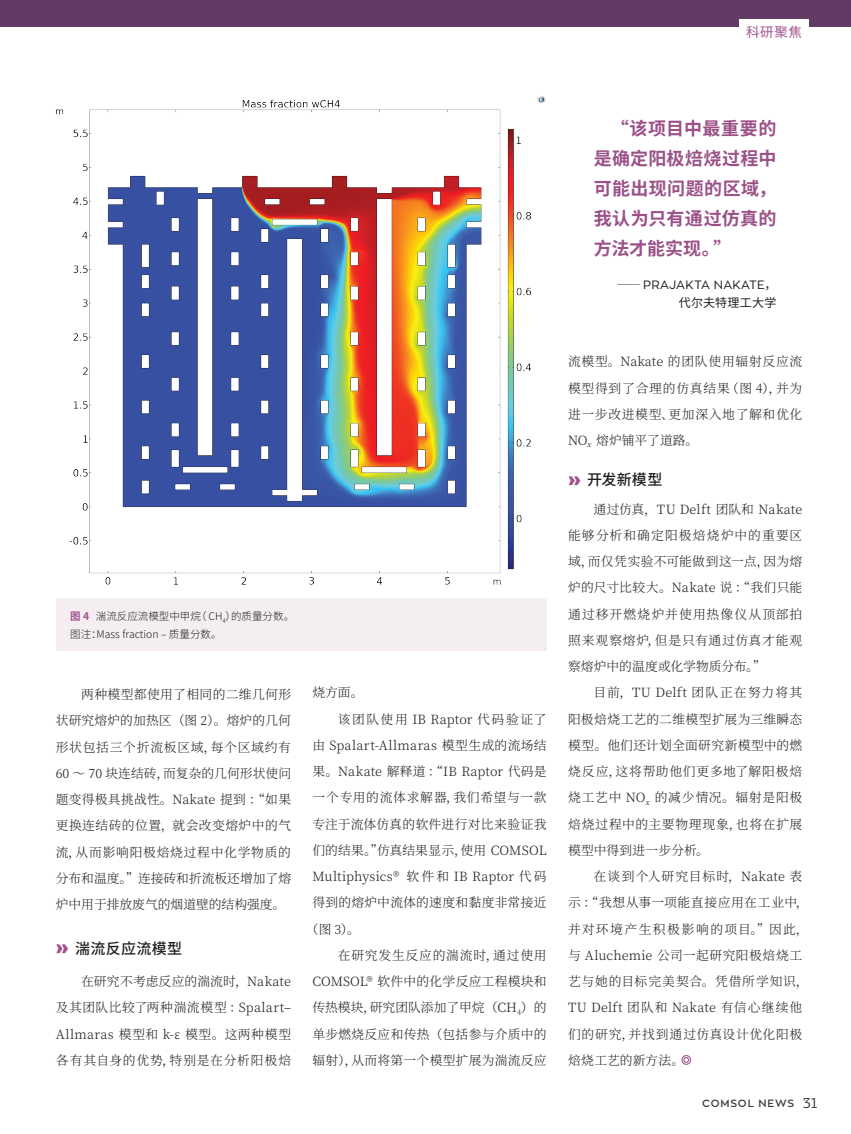
<style>
.page{position:relative;width:851px;height:1134px;background:#fff}
.page>*{position:absolute;margin:0;border:0;box-sizing:border-box;transform-origin:0 0}
.t1{font:700 18px/30px "Source Han Sans CN";letter-spacing:.015em;color:#9b5188;text-align:justify}
.t2{font:500 15px "Source Han Sans CN";letter-spacing:.02em;color:#231f20}
.t3{font:13.5px "Source Han Sans CN";color:#a3538f}
.t4{font:300 12.75px/26.2px "Source Han Serif SC";letter-spacing:.035em;color:#231f20;text-align:justify}
.t5{font:300 12.75px "Source Han Serif SC";letter-spacing:.01em;color:#231f20}
.t6{font:300 12.75px "Source Han Serif SC";letter-spacing:.005em;color:#231f20}
.t7{font:300 12.75px "Source Han Serif SC";letter-spacing:.07em;color:#231f20}
.t8{font:300 12.75px "Source Han Serif SC";letter-spacing:.06em;color:#231f20}
.t9{font:300 12.75px "Source Han Serif SC";letter-spacing:.015em;color:#231f20}
.t10{font:12px/18px "Zona Pro";letter-spacing:.02em;color:#231f20;text-align:right}
.Base{font:300 10.5px "Source Han Sans CN";color:#231f20}
.t11{font:600 10.5px "Zona Pro";letter-spacing:.08em;color:#3e3e3f}
.s1{font-weight:700;color:#a3538f}
.s2{font-family:"Brandon Grotesque";font-weight:900;font-size:25.5px;color:#a3538f}
.s3{font-family:"Source Han Sans CN";font-weight:200}
.s4{font-family:"Source Han Sans CN"}
.s5{font-family:"PF Centro Slab Pro";font-weight:400;font-size:15px}
</style>
<div class="page">
<img style="left:56px;top:96px;width:490px;height:489px">
<div style="left:57px;top:599px;width:489px;height:52px;background:#f4eef2"></div>
<div style="left:0;top:0;width:850px;height:27px;background:#623b65"></div>
<div style="left:739px;top:19px;width:69px;height:24px;background:#fff"></div>
<div style="left:681px;top:1055px;width:10px;height:10px;border:1px solid #9b5188;border-radius:50%"></div>
<svg style="left:683px;top:1057px;width:6px;height:6px"></svg>
<p class="t3" style="left:746px;top:24px;width:57px">科研聚焦</p>
<p class="Base" style="left:70px;top:610px;width:225px"><span class="s1">图 4</span> 湍流反应流模型中甲烷（ CH<sub>4</sub>）的质量分数。</p>
<p class="Base" style="left:70px;top:628px;width:153px">图注：Mass fraction – 质量分数。</p>
<p class="t4" style="left:56px;top:682px;width:237px;text-indent:26px">两种模型都使用了相同的二维几何形状研究熔炉的加热区（图 2）。熔炉的几何形状包括三个折流板区域，每个区域约有60 ～ 70 块连结砖，而复杂的几何形状使问题变得极具挑战性。Nakate 提到：“如果更换连结砖的位置，就会改变熔炉中的气流，从而影响阳极焙烧过程中化学物质的分布和温度。”连接砖和折流板还增加了熔炉中用于排放废气的烟道壁的结构强度。</p>
<p class="t2" style="left:56px;top:940px;width:128px"><span class="s2">»</span> 湍流反应流模型</p>
<p class="t4" style="left:56px;top:969px;width:237px;text-indent:26px">在研究不考虑反应的湍流时，Nakate及其团队比较了两种湍流模型：Spalart– Allmaras 模型和 k-ε 模型。这两种模型各有其自身的优势，特别是在分析阳极焙</p>
<p class="t4" style="left:312px;top:680px;width:53px">烧方面。</p>
<p class="t7" style="left:338px;top:712px;width:210px">该团队使用 IB Raptor 代码验证了</p>
<p class="t4" style="left:312px;top:732px;width:236px">由 Spalart-Allmaras 模型生成的流场结</p>
<p class="t6" style="left:312px;top:764px;width:236px">果。Nakate 解释道：“IB Raptor 代码是</p>
<p class="t8" style="left:312px;top:791px;width:236px">一个专用的流体求解器，我们希望与一款</p>
<p class="t9" style="left:312px;top:817px;width:236px">专注于流体仿真的软件进行对比来验证我</p>
<p class="t5" style="left:312px;top:843px;width:236px">们的结果。”仿真结果显示，使用 COMSOL</p>
<p class="t5" style="left:312px;top:869px;width:236px">Multiphysics® 软件和 IB Raptor 代码</p>
<p class="t4" style="left:312px;top:890px;width:236px">得到的熔炉中流体的速度和黏度非常接近</p>
<p class="t4" style="left:306px;top:916px;width:55px">（图 3）。</p>
<p class="t4" style="left:312px;top:942px;width:236px;text-indent:26px">在研究发生反应的湍流时，通过使用COMSOL® 软件中的化学反应工程模块和传热模块，研究团队添加了甲烷（CH<sub>4</sub>）的单步燃烧反应和传热（包括参与介质中的辐射），从而将第一个模型扩展为湍流反应</p>
<p class="t1" style="left:593px;top:113px;width:184px;text-indent:17px">“该项目中最重要的是确定阳极焙烧过程中可能出现问题的区域，我认为只有通过仿真的方法才能实现。”</p>
<p class="t10" style="left:616px;top:276px;width:161px"><span class="s3">——</span> PRAJAKTA NAKATE<span class="s4">，代尔夫特理工大学</span></p>
<p class="t4" style="left:568px;top:349px;width:236px">流模型。Nakate 的团队使用辐射反应流模型得到了合理的仿真结果（图 4），并为进一步改进模型、更加深入地了解和优化NO<sub>x</sub>熔炉铺平了道路。</p>
<p class="t2" style="left:568px;top:472px;width:96px"><span class="s2">»</span> 开发新模型</p>
<p class="t4" style="left:568px;top:496px;width:236px;text-indent:26px">通过仿真，TU Delft 团队和 Nakate能够分析和确定阳极焙烧炉中的重要区域，而仅凭实验不可能做到这一点，因为熔炉的尺寸比较大。Nakate 说：“我们只能通过移开燃烧炉并使用热像仪从顶部拍照来观察熔炉，但是只有通过仿真才能观察熔炉中的温度或化学物质分布。”</p>
<p class="t4" style="left:568px;top:680px;width:236px;text-indent:26px">目前，TU Delft 团队正在努力将其阳极焙烧工艺的二维模型扩展为三维瞬态模型。他们还计划全面研究新模型中的燃烧反应，这将帮助他们更多地了解阳极焙烧工艺中 NO<sub>x</sub>的减少情况。辐射是阳极焙烧过程中的主要物理现象，也将在扩展模型中得到进一步分析。</p>
<p class="t4" style="left:568px;top:864px;width:242px;text-align:left;text-indent:26px">在谈到个人研究目标时，Nakate 表示：“我想从事一项能直接应用在工业中，并对环境产生积极影响的项目。”因此，与 Aluchemie 公司一起研究阳极焙烧工艺与她的目标完美契合。凭借所学知识，<br>TU Delft 团队和 Nakate 有信心继续他们的研究，并找到通过仿真设计优化阳极焙烧工艺的新方法。</p>
<p class="t11" style="left:702px;top:1096px;width:118px">COMSOL NEWS <span class="s5">31</span></p>
</div>
